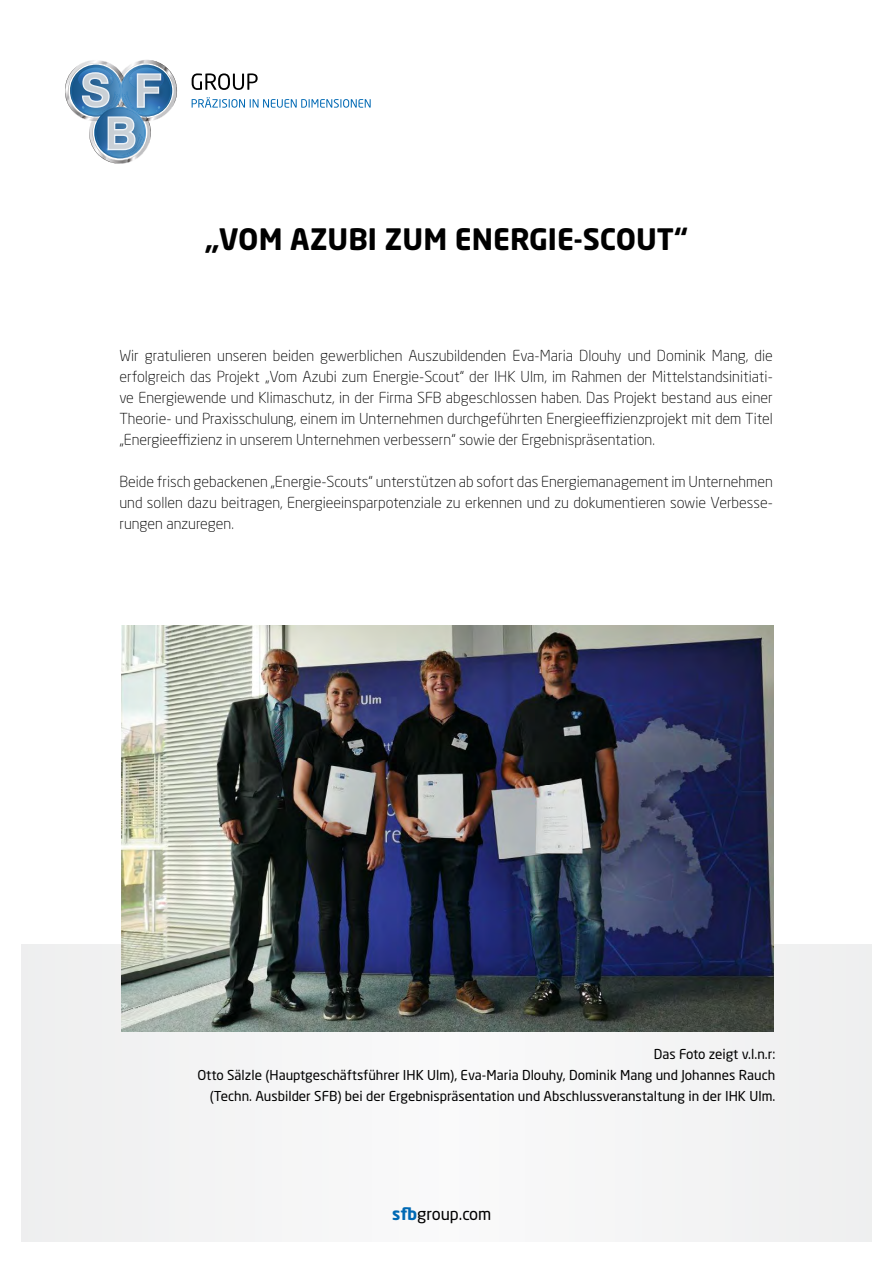
<style>
.page{position:relative;width:893px;height:1263px;background:#fff}
.page>*{position:absolute;margin:0;border:0;box-sizing:border-box;transform-origin:0 0}
.t1{font:700 29.25px "Neo Sans Pro";color:#000}
.t2{font:16.5px "Neo Sans Std";color:#000}
.t3{font:300 15px/21px "Neo Sans Std";color:#000;text-align:justify}
.t4{font:13.5px/21px "Neo Sans Std";color:#000;text-align:right}
.s1{font-family:"Neo Sans Pro";font-weight:700;color:#0069b4}
</style>
<div class="page">
<svg style="left:65px;top:60px;width:112px;height:104px"></svg>
<svg style="left:192px;top:73px;width:66px;height:17px"></svg>
<svg style="left:192px;top:97px;width:179px;height:11px"></svg>
<div style="left:21px;top:944px;width:851px;height:298px;background:#f3f3f4"></div>
<img style="left:122px;top:626px;width:651px;height:405px">
<h1 class="t1" style="left:205px;top:221px;width:484px">„VOM AZUBI ZUM ENERGIE-SCOUT“</h1>
<p class="t3" style="left:119px;top:345px;width:655px">Wir gratulieren unseren beiden gewerblichen Auszubildenden Eva-Maria Dlouhy und Dominik Mang, die erfolgreich das Projekt „Vom Azubi zum Energie-Scout“ der IHK Ulm, im Rahmen der Mittelstandsinitiati&shy;ve Energiewende und Klimaschutz, in der Firma SFB abgeschlossen haben. Das Projekt bestand aus einer Theorie- und Praxisschulung, einem im Unternehmen durchgeführten Energieeffizienzprojekt mit dem Titel „Energieeffizienz in unserem Unternehmen verbessern“ sowie der Ergebnispräsentation.</p>
<p class="t3" style="left:119px;top:471px;width:655px">Beide frisch gebackenen „Energie-Scouts“ unterstützen ab sofort das Energiemanagement im Unternehmen und sollen dazu beitragen, Energieeinsparpotenziale zu erkennen und zu dokumentieren sowie Verbesse&shy;rungen anzuregen.</p>
<p class="t4" style="left:197px;top:1043px;width:579px">Das Foto zeigt v.l.n.r:<br>Otto Sälzle (Hauptgeschäftsführer IHK Ulm), Eva-Maria Dlouhy, Dominik Mang und Johannes Rauch (Techn. Ausbilder SFB) bei der Ergebnispräsentation und Abschlussveranstaltung in der IHK Ulm.</p>
<p class="t2" style="left:392px;top:1204px;width:101px"><span class="s1">sfb</span>group.com</p>
</div>
